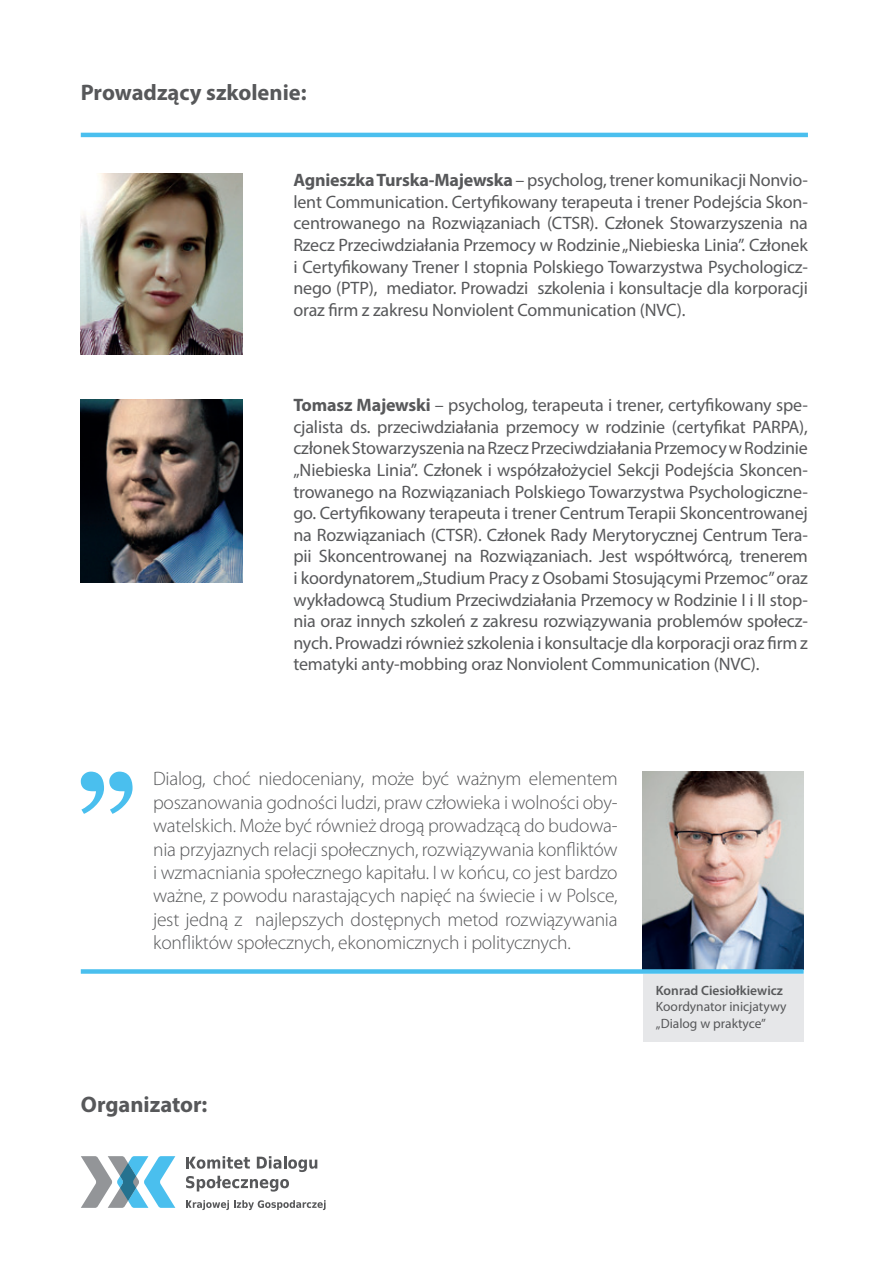
<style>
.page{position:relative;width:893px;height:1263px;background:#fff}
.page>*{position:absolute;margin:0;border:0;box-sizing:border-box;transform-origin:0 0}
.t1{font:700 22.5px "Myriad Pro";color:#57585a}
.t2{font:300 19.5px/23.4px "Myriad Pro";letter-spacing:-.01em;color:#57585a;text-align:justify}
.t3{font:18px/21.6px "Myriad Pro";letter-spacing:-.01em;color:#57585a;text-align:justify}
.t4{font:13.5px "Myriad Pro";color:#57585a}
.t5{font:600 13.5px "Myriad Pro";color:#57585a}
.s1{font-weight:700}
</style>
<div class="page">
<img style="left:81px;top:174px;width:161px;height:181px">
<img style="left:81px;top:400px;width:161px;height:183px">
<hr style="left:81px;top:133px;width:727px;height:4px;background:#4abfee">
<svg style="left:81px;top:1156px;width:94px;height:52px"></svg>
<svg style="left:186px;top:1156px;width:131px;height:35px"></svg>
<svg style="left:186px;top:1200px;width:140px;height:10px"></svg>
<svg style="left:81px;top:772px;width:52px;height:42px"></svg>
<div style="left:643px;top:974px;width:161px;height:68px;background:#e6e7e9"></div>
<img style="left:642px;top:772px;width:162px;height:197px">
<div style="left:81px;top:969px;width:723px;height:5px;background:#4abfee"></div>
<p class="t1" style="left:81px;top:78px;width:227px">Prowadzący szkolenie:</p>
<p class="t3" style="left:293px;top:169px;width:516px"><span class="s1">Agnieszka Turska-Majewska</span> – psycholog, trener komunikacji Nonvio&shy;lent Communication. Certyfikowany terapeuta i trener Podejścia Skon&shy;centrowanego na Rozwiązaniach (CTSR). Członek Stowarzyszenia na Rzecz Przeciwdziałania Przemocy w Rodzinie „Niebieska Linia”. Członek i Certyfikowany Trener I stopnia Polskiego Towarzystwa Psychologicz&shy;nego (PTP), mediator. Prowadzi szkolenia i konsultacje dla korporacji oraz firm z zakresu Nonviolent Communication (NVC).</p>
<p class="t3" style="left:293px;top:394px;width:516px"><span class="s1">Tomasz Majewski</span> – psycholog, terapeuta i trener, certyfikowany spe&shy;cjalista ds. przeciwdziałania przemocy w rodzinie (certyfikat PARPA), członek Stowarzyszenia na Rzecz Przeciwdziałania Przemocy w Rodzinie „Niebieska Linia”. Członek i współzałożyciel Sekcji Podejścia Skoncen&shy;trowanego na Rozwiązaniach Polskiego Towarzystwa Psychologiczne&shy;go. Certyfikowany terapeuta i trener Centrum Terapii Skoncentrowanej na Rozwiązaniach (CTSR). Członek Rady Merytorycznej Centrum Tera&shy;pii Skoncentrowanej na Rozwiązaniach. Jest współtwórcą, trenerem i koordynatorem „Studium Pracy z Osobami Stosującymi Przemoc” oraz wykładowcą Studium Przeciwdziałania Przemocy w Rodzinie I i II stop&shy;nia oraz innych szkoleń z zakresu rozwiązywania problemów społecz&shy;nych. Prowadzi również szkolenia i konsultacje dla korporacji oraz firm z tematyki anty-mobbing oraz Nonviolent Communication (NVC).</p>
<p class="t2" style="left:153px;top:767px;width:466px">Dialog, choć niedoceniany, może być ważnym elementem poszanowania godności ludzi, praw człowieka i wolności oby&shy;watelskich. Może być również drogą prowadzącą do budowa&shy;nia przyjaznych relacji społecznych, rozwiązywania konfliktów i wzmacniania społecznego kapitału. I w końcu, co jest bardzo ważne, z powodu narastających napięć na świecie i w Polsce, jest jedną z najlepszych dostępnych metod rozwiązywania konfliktów społecznych, ekonomicznych i politycznych.</p>
<p class="t1" style="left:81px;top:1090px;width:128px">Organizator:</p>
<p class="t5" style="left:656px;top:982px;width:129px">Konrad Ciesiołkiewicz</p>
<p class="t4" style="left:656px;top:998px;width:132px">Koordynator inicjatywy</p>
<p class="t4" style="left:656px;top:1015px;width:112px">„Dialog w praktyce”</p>
</div>
